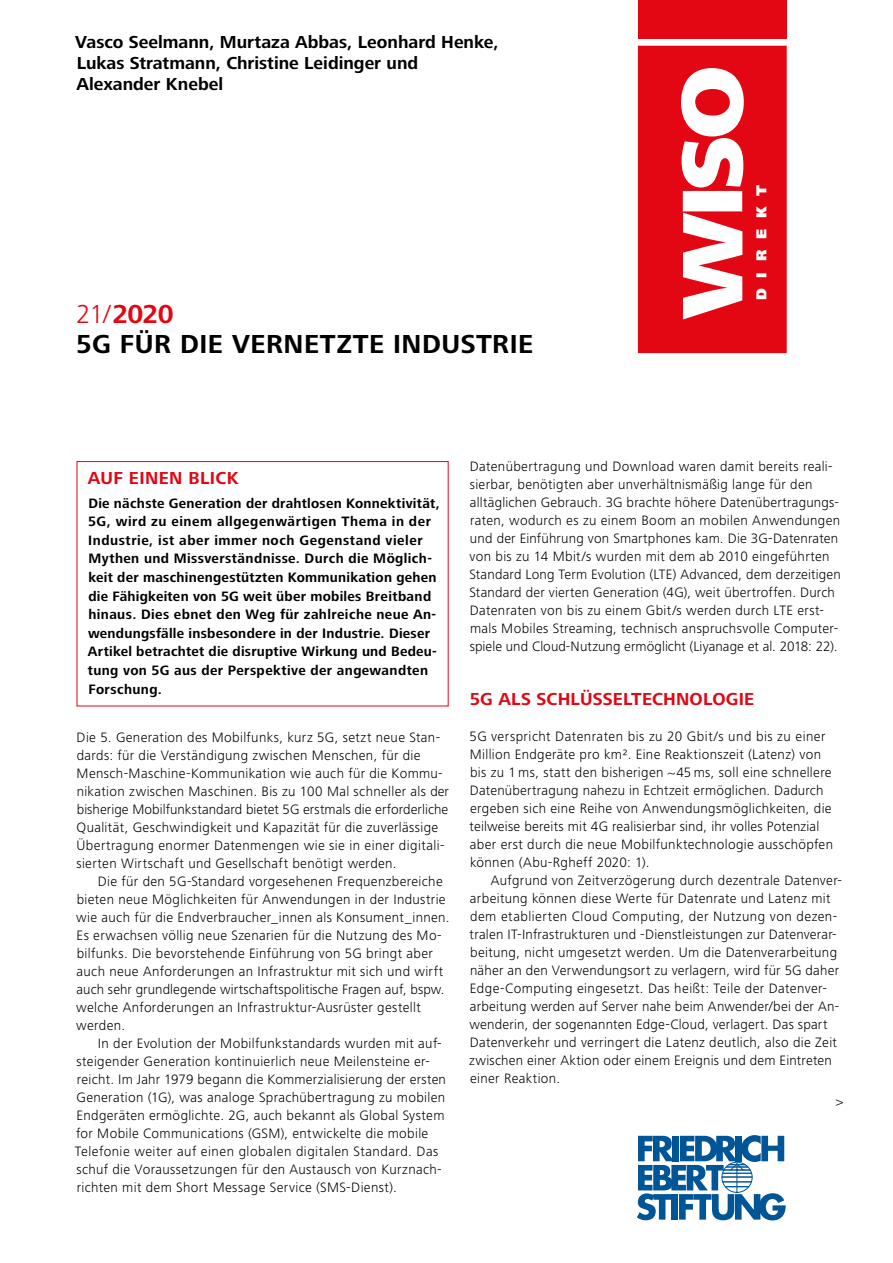
<style>
.page{position:relative;width:893px;height:1263px;background:#fff}
.page>*{position:absolute;margin:0;border:0;box-sizing:border-box;transform-origin:0 0}
.t1{font:700 27px/30px "Frutiger Next LT";letter-spacing:.02em;color:#000}
.t2{font:700 18px/21px "Frutiger Next LT";color:#000}
.t3{font:700 18px "Frutiger Next LT";letter-spacing:.01em;color:#e30613}
.t4{font:900 15px "Frutiger Next LT";letter-spacing:.72em;color:#fff}
.t5{font:300 14.1px/18px "Frutiger Next LT";letter-spacing:.025em;color:#000}
.t6{font:700 14.1px/18.6px "Frutiger Next LT";letter-spacing:.025em;color:#000}
.s1{font-weight:300;color:#e30613}
.s2{color:#e30613}
</style>
<div class="page">
<div style="left:77px;top:461px;width:372px;height:245px;border:1px solid #e30613"></div>
<svg style="left:637px;top:1135px;width:149px;height:85px"></svg>
<div style="left:638px;top:0;width:149px;height:39px;background:#e30613"></div>
<svg style="left:638px;top:46px;width:149px;height:307px;fill:#e30613"></svg>
<p class="t2" style="left:75px;top:31px;width:425px">Vasco Seelmann, Murtaza Abbas, Leonhard Henke,<br>Lukas Stratmann, Christine Leidinger und<br>Alexander Knebel</p>
<h1 class="t1" style="left:76px;top:299px;width:458px"><span class="s1">21/</span> <span class="s2">2020<br></span>5G FÜR DIE VERNETZTE INDUSTRIE</h1>
<p class="t4" style="left:753px;top:300px;width:117px;rotate:-90deg">DIREKT</p>
<p class="t3" style="left:88px;top:468px;width:152px">AUF EINEN BLICK</p>
<p class="t6" style="left:88px;top:493px;width:354px">Die nächste Generation der drahtlosen Konnektivität, 5G, wird zu einem allgegenwärtigen Thema in der Industrie, ist aber immer noch Gegenstand vieler Mythen und Missverständnisse. Durch die Möglich&shy;keit der maschinengestützten Kommunikation gehen die Fähigkeiten von 5G weit über mobiles Breitband hinaus. Dies ebnet den Weg für zahlreiche neue An&shy;wendungsfälle insbesondere in der Industrie. Dieser Artikel betrachtet die disruptive Wirkung und Bedeu&shy;tung von 5G aus der Perspektive der angewandten Forschung.</p>
<p class="t5" style="left:76px;top:728px;width:374px">Die 5. Generation des Mobilfunks, kurz 5G, setzt neue Stan&shy;dards: für die Verständigung zwischen Menschen, für die Mensch-Maschine-Kommunikation wie auch für die Kommu&shy;nikation zwischen Maschinen. Bis zu 100 Mal schneller als der bisherige Mobilfunkstandard bietet 5G erstmals die erforderliche Qualität, Geschwindigkeit und Kapazität für die zuverlässige Übertragung enormer Datenmengen wie sie in einer digitali&shy;sierten Wirtschaft und Gesellschaft benötigt werden.</p>
<p class="t5" style="left:76px;top:872px;width:375px;text-indent:22px">Die für den 5G-Standard vorgesehenen Frequenzbereiche bieten neue Möglichkeiten für Anwendungen in der Industrie wie auch für die Endverbraucher_innen als Konsument_innen.<br>Es erwachsen völlig neue Szenarien für die Nutzung des Mo&shy;bilfunks. Die bevorstehende Einführung von 5G bringt aber auch neue Anforderungen an Infrastruktur mit sich und wirft auch sehr grundlegende wirtschaftspolitische Fragen auf, bspw. welche Anforderungen an Infrastruktur-Ausrüster gestellt werden.</p>
<p class="t5" style="left:75px;top:1034px;width:373px;text-indent:23px">In der Evolution der Mobilfunkstandards wurden mit auf&shy;steigender Generation kontinuierlich neue Meilensteine er&shy;reicht. Im Jahr 1979 begann die Kommerzialisierung der ersten Generation (1G), was analoge Sprachübertragung zu mobilen Endgeräten ermöglichte. 2G, auch bekannt als Global System for Mobile Communications (GSM), entwickelte die mobile Telefonie weiter auf einen globalen digitalen Standard. Das schuf die Voraussetzungen für den Austausch von Kurznach&shy;richten mit dem Short Message Service (SMS-Dienst).</p>
<p class="t5" style="left:469px;top:457px;width:373px">Datenübertragung und Download waren damit bereits reali&shy;sierbar, benötigten aber unverhältnismäßig lange für den alltäglichen Gebrauch. 3G brachte höhere Datenübertragungs&shy;raten, wodurch es zu einem Boom an mobilen Anwendungen und der Einführung von Smartphones kam. Die 3G-Datenraten von bis zu 14 Mbit/s wurden mit dem ab 2010 eingeführten Standard Long Term Evolution (LTE) Advanced, dem derzeitigen Standard der vierten Generation (4G), weit übertroffen. Durch Datenraten von bis zu einem Gbit/s werden durch LTE erst&shy;mals Mobiles Streaming, technisch anspruchsvolle Computer&shy;spiele und Cloud-Nutzung ermöglicht (Liyanage et al. 2018: 22).</p>
<p class="t3" style="left:470px;top:688px;width:286px">5G ALS SCHLÜSSELTECHNOLOGIE</p>
<p class="t5" style="left:469px;top:727px;width:365px">5G verspricht Datenraten bis zu 20 Gbit/s und bis zu einer Million Endgeräte pro km². Eine Reaktionszeit (Latenz) von bis zu 1 ms, statt den bisherigen ~45 ms, soll eine schnellere Datenübertragung nahezu in Echtzeit ermöglichen. Dadurch ergeben sich eine Reihe von Anwendungsmöglichkeiten, die teilweise bereits mit 4G realisierbar sind, ihr volles Potenzial aber erst durch die neue Mobilfunktechnologie ausschöpfen können (Abu-Rgheff 2020: 1).</p>
<p class="t5" style="left:469px;top:871px;width:374px;text-indent:22px">Aufgrund von Zeitverzögerung durch dezentrale Datenver&shy;arbeitung können diese Werte für Datenrate und Latenz mit dem etablierten Cloud Computing, der Nutzung von dezen&shy;tralen IT-Infrastrukturen und -Dienstleistungen zur Datenverar&shy;beitung, nicht umgesetzt werden. Um die Datenverarbeitung näher an den Verwendungsort zu verlagern, wird für 5G daher Edge-Computing eingesetzt. Das heißt: Teile der Datenver&shy;arbeitung werden auf Server nahe beim Anwender/bei der An&shy;wenderin, der sogenannten Edge-Cloud, verlagert. Das spart Datenverkehr und verringert die Latenz deutlich, also die Zeit zwischen einer Aktion oder einem Ereignis und dem Eintreten einer Reaktion.</p>
<p class="t5" style="left:836px;top:1093px;width:9px">&gt;</p>
</div>
